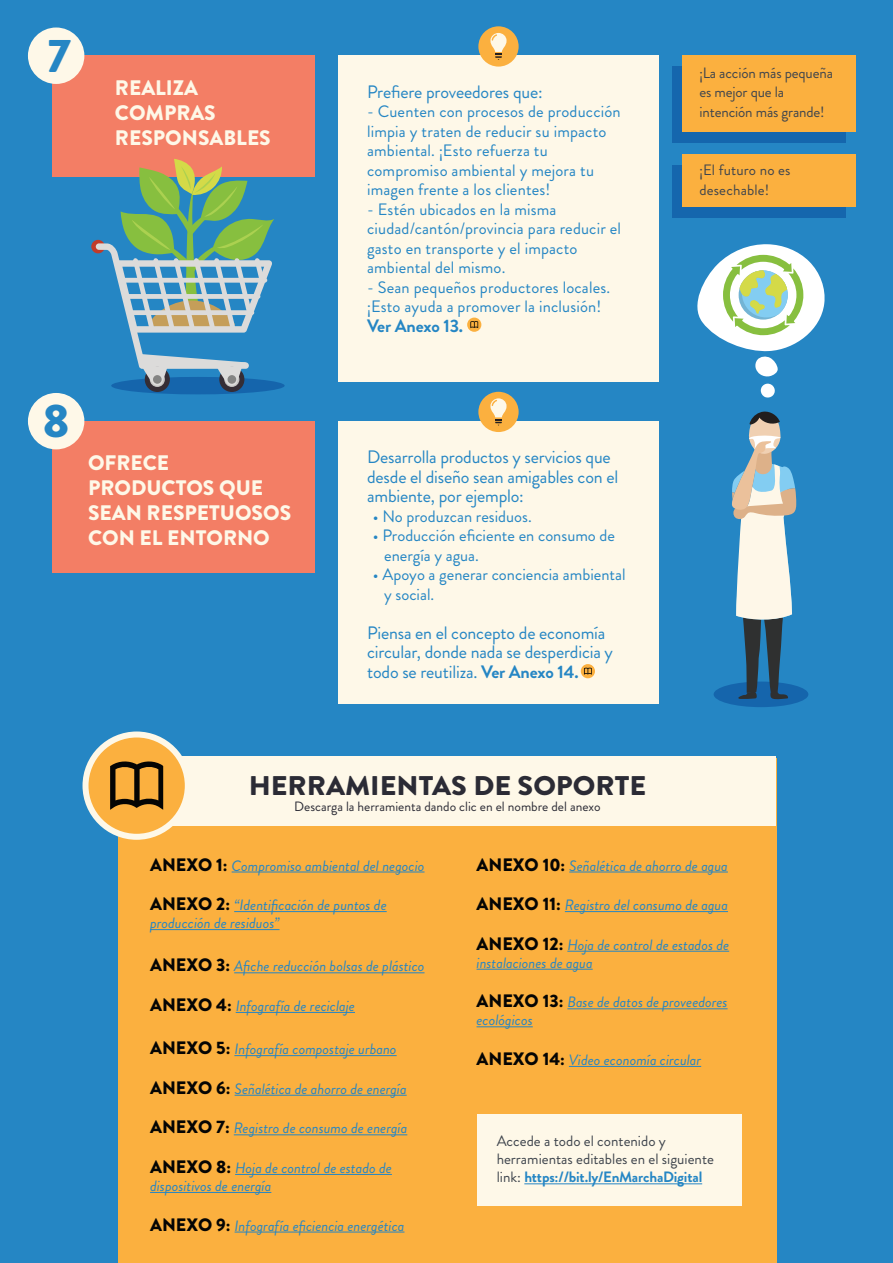
<style>
.page{position:relative;width:893px;height:1263px;background:#2586c4}
.page>*{position:absolute;margin:0;border:0;box-sizing:border-box;transform-origin:0 0}
.t1{font:900 47.1px "Brandon Grotesque";color:#2586c4}
.t2{font:900 27px "Brandon Grotesque";color:#2b2b35;scale:1.06 1}
.t3{font:900 21px/25.2px "Brandon Grotesque";color:#fef8e8}
.t4{font:18px/19.5px "Brandon Grotesque";letter-spacing:-.01em;color:#2586c4}
.t5{font:700 18px "Brandon Grotesque";letter-spacing:-.01em;color:#2586c4}
.t6{font:16.5px/19.5px "Brandon Grotesque";letter-spacing:.01em;color:#2586c4}
.t7{font:italic 15px/18px "Brandon Grotesque";color:#2586c4}
.t8{font:15px/19.5px "Brandon Grotesque";color:#3f454d}
.t9{font:13.5px "Brandon Grotesque";color:#2b2b35}
.s1{font-weight:700}
.s2{font-weight:900;font-style:normal;font-size:18px;color:#050504}
.s3{font-weight:700;color:#2586c4}
</style>
<div class="page">
<div style="left:118px;top:759px;width:659px;height:504px;background:#fbb03f"></div>
<div style="left:119px;top:756px;width:657px;height:70px;background:#fef8e8"></div>
<hr style="left:232px;top:872px;width:192px;height:1px;background:#2586c4">
<hr style="left:234px;top:911px;width:153px;height:1px;background:#2586c4">
<hr style="left:150px;top:929px;width:129px;height:1px;background:#2586c4">
<hr style="left:234px;top:972px;width:190px;height:1px;background:#2586c4">
<hr style="left:236px;top:1012px;width:119px;height:1px;background:#2586c4">
<hr style="left:234px;top:1055px;width:163px;height:1px;background:#2586c4">
<hr style="left:235px;top:1095px;width:172px;height:1px;background:#2586c4">
<hr style="left:234px;top:1134px;width:173px;height:1px;background:#2586c4">
<hr style="left:235px;top:1174px;width:157px;height:1px;background:#2586c4">
<hr style="left:150px;top:1192px;width:121px;height:1px;background:#2586c4">
<hr style="left:235px;top:1232px;width:169px;height:1px;background:#2586c4">
<hr style="left:569px;top:872px;width:159px;height:1px;background:#2586c4">
<hr style="left:565px;top:911px;width:163px;height:1px;background:#2586c4">
<hr style="left:567px;top:951px;width:162px;height:1px;background:#2586c4">
<hr style="left:477px;top:969px;width:116px;height:1px;background:#2586c4">
<hr style="left:567px;top:1008px;width:161px;height:1px;background:#2586c4">
<hr style="left:477px;top:1026px;width:56px;height:1px;background:#2586c4">
<hr style="left:569px;top:1066px;width:132px;height:1px;background:#2586c4">
<div style="left:477px;top:1114px;width:264px;height:92px;background:#fef8e8"></div>
<hr style="left:524px;top:1183px;width:178px;height:1px;background:#2586c4">
<div style="left:52px;top:55px;width:263px;height:121px;background:#f37e65"></div>
<div style="left:28px;top:28px;width:56px;height:56px;background:#fef8e8;border-radius:50%"></div>
<div style="left:338px;top:55px;width:321px;height:327px;background:#fef8e8"></div>
<div style="left:478px;top:26px;width:41px;height:41px;background:#fbb03f;border-radius:50%"></div>
<svg style="left:490px;top:33px;width:17px;height:27px"></svg>
<svg style="left:467px;top:318px;width:14px;height:14px"></svg>
<svg style="left:470px;top:321px;width:8px;height:7px"></svg>
<div style="left:672px;top:66px;width:173px;height:76px;background:#1566ad"></div>
<div style="left:672px;top:165px;width:173px;height:52px;background:#1566ad"></div>
<div style="left:682px;top:55px;width:174px;height:77px;background:#fbb03f"></div>
<div style="left:682px;top:155px;width:174px;height:52px;background:#fbb03f"></div>
<div style="left:52px;top:421px;width:263px;height:152px;background:#f37e65"></div>
<div style="left:28px;top:393px;width:56px;height:56px;background:#fef8e8;border-radius:50%"></div>
<div style="left:338px;top:421px;width:321px;height:282px;background:#fef8e8"></div>
<div style="left:478px;top:392px;width:41px;height:40px;background:#fbb03f;border-radius:50%"></div>
<svg style="left:490px;top:398px;width:17px;height:28px"></svg>
<div style="left:581px;top:664px;width:14px;height:14px;background:#fbb03f;border-radius:50%"></div>
<svg style="left:584px;top:667px;width:8px;height:8px"></svg>
<div style="left:111px;top:377px;width:174px;height:17px;background:#1565ac;border-radius:50%"></div>
<div style="left:91px;top:240px;width:14px;height:13px;background:#c13b2a;border-radius:50%"></div>
<div style="left:219px;top:367px;width:25px;height:25px;background:#352d35;border-radius:50%"></div>
<div style="left:145px;top:367px;width:25px;height:25px;background:#352d35;border-radius:50%"></div>
<svg style="left:96px;top:159px;width:178px;height:228px"></svg>
<div style="left:153px;top:375px;width:9px;height:9px;background:#848483;border-radius:50%"></div>
<svg style="left:761px;top:384px;width:14px;height:14px"></svg>
<div style="left:714px;top:681px;width:94px;height:26px;background:#1565ac;border-radius:50%"></div>
<svg style="left:732px;top:411px;width:64px;height:289px"></svg>
<svg style="left:697px;top:244px;width:128px;height:133px"></svg>
<svg style="left:83px;top:731px;width:102px;height:109px"></svg>
<h1 class="t1" style="left:47px;top:22px;width:25px">7</h1>
<h3 class="t3" style="left:115px;top:75px;width:157px">REALIZA<br>COMPRAS<br>RESPONSABLES</h3>
<h1 class="t1" style="left:43px;top:388px;width:28px">8</h1>
<h3 class="t3" style="left:88px;top:450px;width:205px">OFRECE<br>PRODUCTOS QUE<br>SEAN RESPETUOSOS<br>CON EL ENTORNO</h3>
<p class="t4" style="left:367px;top:82px;width:177px">Prefiere proveedores que:</p>
<p class="t6" style="left:367px;top:102px;width:255px">- Cuenten con procesos de producción limpia y traten de reducir su impacto ambiental. ¡Esto refuerza tu compromiso ambiental y mejora tu imagen frente a los clientes!</p>
<p class="t6" style="left:367px;top:199px;width:256px">- Estén ubicados en la misma ciudad/cantón/provincia para reducir el gasto en transporte y el impacto ambiental del mismo.</p>
<p class="t6" style="left:367px;top:277px;width:245px">- Sean pequeños productores locales. ¡Esto ayuda a promover la inclusión!</p>
<p class="t5" style="left:367px;top:313px;width:98px">Ver Anexo 13.</p>
<p class="t4" style="left:367px;top:447px;width:253px">Desarrolla productos y servicios que desde el diseño sean amigables con el ambiente, por ejemplo:</p>
<p class="t6" style="left:373px;top:506px;width:160px">• No produzcan residuos.</p>
<p class="t6" style="left:384px;top:526px;width:232px;text-indent:-11px">• Producción eficiente en consumo de energía y agua.</p>
<p class="t6" style="left:384px;top:565px;width:243px;text-indent:-11px">• Apoyo a generar conciencia ambiental y social.</p>
<p class="t4" style="left:367px;top:623px;width:247px">Piensa en el concepto de economía circular, donde nada se desperdicia y todo se reutiliza. <span class="s1">Ver Anexo 14.</span></p>
<p class="t8" style="left:699px;top:63px;width:135px">¡La acción más pequeña es mejor que la intención más grande!</p>
<p class="t8" style="left:699px;top:161px;width:93px">¡El futuro no es desechable!</p>
<h2 class="t2" style="left:249px;top:766px;width:376px">HERRAMIENTAS DE SOPORTE</h2>
<p class="t9" style="left:294px;top:797px;width:308px">Descarga la herramienta dando clic en el nombre del anexo</p>
<p class="t7" style="left:150px;top:856px;width:276px"><span class="s2">ANEXO 1:</span> Compromiso ambiental del negocio</p>
<p class="t7" style="left:150px;top:896px;width:238px"><span class="s2">ANEXO 2:</span> “Identificación de puntos de producción de residuos”</p>
<p class="t7" style="left:150px;top:957px;width:276px"><span class="s2">ANEXO 3:</span> Afiche reducción bolsas de plástico</p>
<p class="t7" style="left:150px;top:997px;width:206px"><span class="s2">ANEXO 4:</span> Infografía de reciclaje</p>
<p class="t7" style="left:150px;top:1040px;width:248px"><span class="s2">ANEXO 5:</span> Infografía compostaje urbano</p>
<p class="t7" style="left:150px;top:1080px;width:258px"><span class="s2">ANEXO 6:</span> Señalética de ahorro de energía</p>
<p class="t7" style="left:150px;top:1119px;width:259px"><span class="s2">ANEXO 7:</span> Registro de consumo de energía</p>
<p class="t7" style="left:150px;top:1159px;width:243px"><span class="s2">ANEXO 8:</span> Hoja de control de estado de dispositivos de energía</p>
<p class="t7" style="left:150px;top:1216px;width:256px"><span class="s2">ANEXO 9:</span> Infografía eficiencia energética</p>
<p class="t7" style="left:477px;top:856px;width:253px"><span class="s2">ANEXO 10:</span> Señalética de ahorro de agua</p>
<p class="t7" style="left:477px;top:896px;width:253px"><span class="s2">ANEXO 11:</span> Registro del consumo de agua</p>
<p class="t7" style="left:477px;top:936px;width:254px"><span class="s2">ANEXO 12:</span> Hoja de control de estados de instalaciones de agua</p>
<p class="t7" style="left:477px;top:993px;width:253px"><span class="s2">ANEXO 13:</span> Base de datos de proveedores ecológicos</p>
<p class="t7" style="left:477px;top:1051px;width:226px"><span class="s2">ANEXO 14:</span> Video economía circular</p>
<p class="t8" style="left:497px;top:1132px;width:219px;line-height:18px">Accede a todo el contenido y herramientas editables en el siguiente link: <span class="s3">https://bit.ly/EnMarchaDigital</span></p>
</div>
